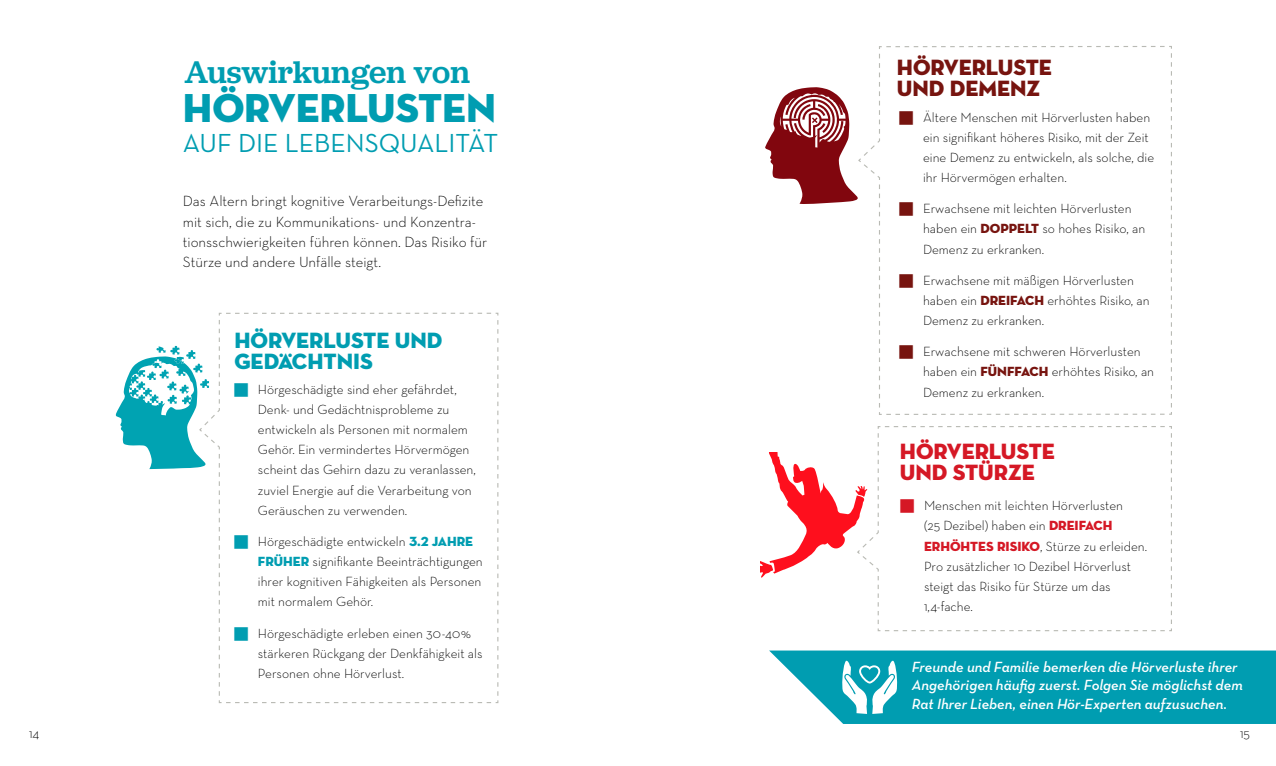
<style>
.page{position:relative;width:1276px;height:766px;background:#fff}
.page>*{position:absolute;margin:0;border:0;box-sizing:border-box;transform-origin:0 0}
.t1{font:41.1px "Neutraface Display Titling";color:#009db1}
.t2{font:500 32.55px "Jubilat";color:#009db1}
.t3{font:26.55px "Neutraface Text";color:#009db1}
.t4{font:22.5px/21px "Neutraface Display Titling";color:#009db1}
.t5{font:22.5px/21px "Neutraface Display Titling";color:#77140f}
.t6{font:22.5px/21px "Neutraface Display Titling";color:#d51825}
.t7{font:300 15px/20.2px "Neutraface Text";color:#000}
.t8{font:italic 600 15px/18px "Neutraface Text";color:#fff}
.t9{font:300 13.5px/20.1px "Neutraface Text";color:#000}
.s1{font-family:"Neutraface Display Titling";font-weight:400;color:#009db1}
.s2{font-family:"Neutraface Display Titling";font-weight:400;color:#77140f}
.s3{font-family:"Neutraface Display Titling";font-weight:400;color:#d51825}
</style>
<div class="page">
<svg style="left:877px;top:426px;width:295px;height:205px"></svg>
<svg style="left:760px;top:433px;width:119px;height:193px"></svg>
<svg style="left:116px;top:345px;width:82px;height:125px"></svg>
<svg style="left:198px;top:312px;width:301px;height:391px"></svg>
<svg style="left:765px;top:87px;width:92px;height:117px"></svg>
<svg style="left:857px;top:46px;width:315px;height:369px"></svg>
<svg style="left:769px;top:650px;width:507px;height:73px;background:#1da8ba"></svg>
<svg style="left:234px;top:382px;width:14px;height:14px"></svg>
<svg style="left:234px;top:535px;width:14px;height:13px"></svg>
<svg style="left:234px;top:626px;width:14px;height:14px"></svg>
<svg style="left:899px;top:111px;width:14px;height:13px"></svg>
<svg style="left:899px;top:202px;width:14px;height:14px"></svg>
<svg style="left:899px;top:274px;width:14px;height:13px"></svg>
<svg style="left:899px;top:345px;width:14px;height:14px"></svg>
<svg style="left:900px;top:499px;width:14px;height:13px"></svg>
<h2 class="t2" style="left:184px;top:52px;width:287px">Auswirkungen von</h2>
<h1 class="t1" style="left:183px;top:82px;width:315px">HÖRVERLUSTEN</h1>
<h3 class="t3" style="left:183px;top:126px;width:317px">AUF DIE LEBENSQUALITÄT</h3>
<p class="t7" style="left:183px;top:191px;width:306px">Das Altern bringt kognitive Verarbeitungs-Defizite mit sich, die zu Kommunikations- und Konzentra&shy;tionsschwierigkeiten führen können. Das Risiko für Stürze und andere Unfälle steigt.</p>
<h3 class="t4" style="left:234px;top:330px;width:209px">HÖRVERLUSTE UND<br>GEDÄCHTNIS</h3>
<p class="t9" style="left:258px;top:379px;width:219px">Hörgeschädigte sind eher gefährdet, Denk- und Gedächtnisprobleme zu entwickeln als Personen mit normalem Gehör. Ein vermindertes Hörvermögen scheint das Gehirn dazu zu veranlassen, zuviel Energie auf die Verarbeitung von Geräuschen zu verwenden.</p>
<p class="t9" style="left:258px;top:531px;width:226px">Hörgeschädigte entwickeln <span class="s1">3.2 JAHRE FRÜHER</span> signifikante Beeinträchtigungen ihrer kognitiven Fähigkeiten als Personen mit normalem Gehör.</p>
<p class="t9" style="left:258px;top:622px;width:226px">Hörgeschädigte erleben einen 30-40% stärkeren Rückgang der Denkfähigkeit als<br>Personen ohne Hörverlust.</p>
<h3 class="t5" style="left:897px;top:56px;width:157px">HÖRVERLUSTE<br>UND DEMENZ</h3>
<p class="t9" style="left:923px;top:107px;width:233px">Ältere Menschen mit Hörverlusten haben ein signifikant höheres Risiko, mit der Zeit eine Demenz zu entwickeln, als solche, die ihr Hörvermögen erhalten.</p>
<p class="t9" style="left:923px;top:198px;width:224px">Erwachsene mit leichten Hörverlusten haben ein <span class="s2">DOPPELT</span> so hohes Risiko, an<br>Demenz zu erkranken.</p>
<p class="t9" style="left:923px;top:270px;width:228px">Erwachsene mit mäßigen Hörverlusten haben ein <span class="s2">DREIFACH</span> erhöhtes Risiko, an<br>Demenz zu erkranken.</p>
<p class="t9" style="left:923px;top:341px;width:232px">Erwachsene mit schweren Hörverlusten haben ein <span class="s2">FÜNFFACH</span> erhöhtes Risiko, an<br>Demenz zu erkranken.</p>
<h3 class="t6" style="left:900px;top:441px;width:157px">HÖRVERLUSTE<br>UND STÜRZE</h3>
<p class="t9" style="left:924px;top:495px;width:225px">Menschen mit leichten Hörverlusten<br>(25 Dezibel) haben ein <span class="s3">DREIFACH<br>ERHÖHTES RISIKO</span>, Stürze zu erleiden.<br>Pro zusätzlicher 10 Dezibel Hörverlust steigt das Risiko für Stürze um das<br>1,4-fache.</p>
<p class="t8" style="left:912px;top:658px;width:332px">Freunde und Familie bemerken die Hörverluste ihrer<br>Angehörigen häufig zuerst. Folgen Sie möglichst dem<br>Rat Ihrer Lieben, einen Hör-Experten aufzusuchen.</p>
<p class="t9" style="left:29px;top:722px;width:12px">14</p>
<p class="t9" style="left:1240px;top:722px;width:11px">15</p>
</div>
